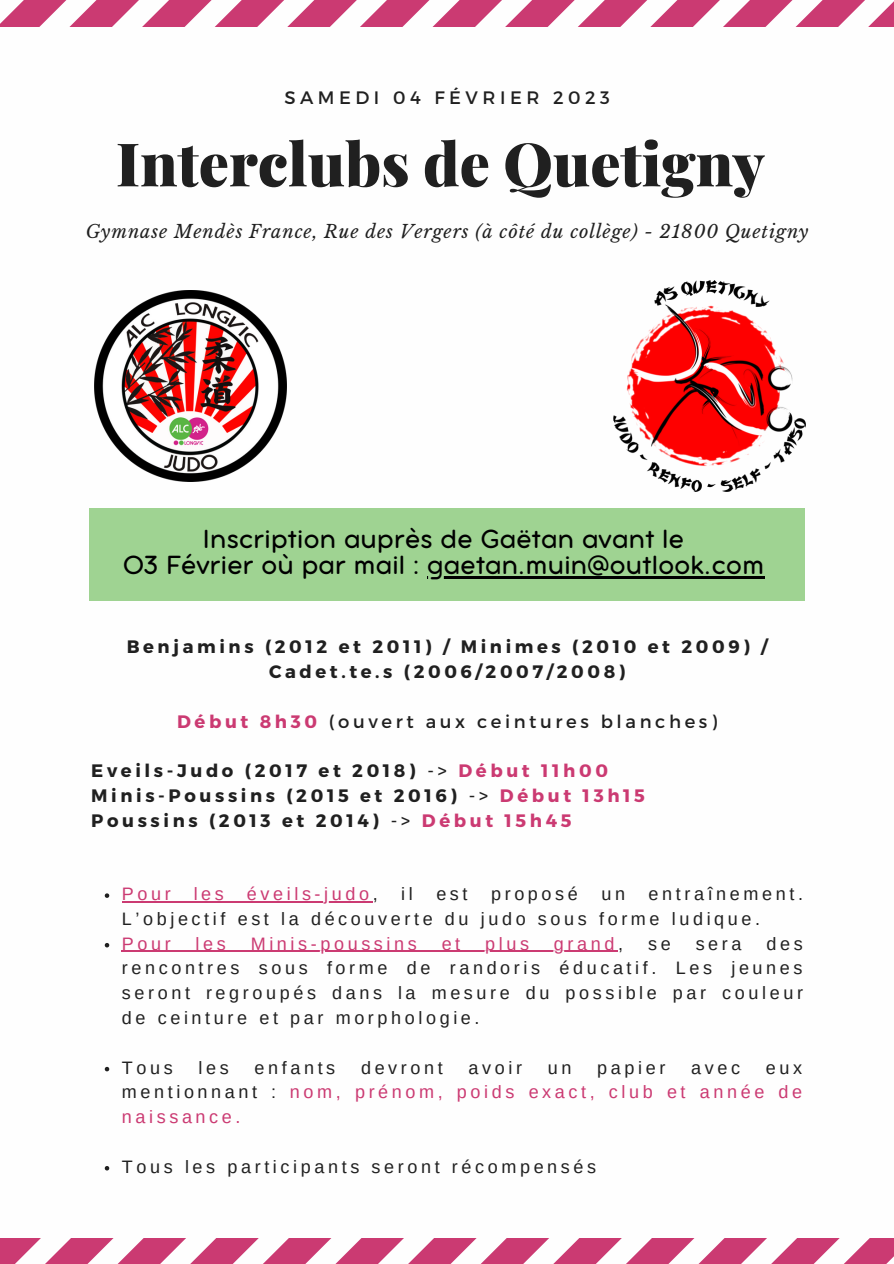
<style>
.page{position:relative;width:894px;height:1264px;background:#fff}
.page>*{position:absolute;margin:0;border:0;box-sizing:border-box;transform-origin:0 0}
.t1{font:900 60px "Playfair Display";color:#202020}
.t2{font:28.5px/26px "Aristotelica Pro Tx";letter-spacing:.01em;color:#000;text-align:center}
.t3{font:18px/24.8px "Arimo";letter-spacing:.2em;color:#202020}
.t4{font:700 18px/24.8px "Montserrat";letter-spacing:.2em;color:#202020;text-align:center}
.t5{font:18px/24.8px "Arimo";letter-spacing:.2em;color:#cb3a72;text-align:justify}
.t6{font:italic 18px "Libre Baskerville";letter-spacing:.05em;color:#202020}
.t7{font:18px "Montserrat";letter-spacing:.2em;color:#202020}
.t8{font:18px "Montserrat";letter-spacing:.25em;color:#202020}
.s1{font-weight:700;color:#cb3a72}
.s2{font-weight:400}
.s3{color:#cb3a72}
.s4{color:#202020}
</style>
<div class="page">
<svg style="left:0;top:1238px;width:893px;height:25px"></svg>
<svg style="left:0;top:0;width:893px;height:27px"></svg>
<img style="left:94px;top:291px;width:192px;height:190px">
<div style="left:89px;top:509px;width:715px;height:91px;background:#9fd392"></div>
<hr style="left:427px;top:576px;width:337px;height:2px;background:#000">
<img style="left:613px;top:281px;width:192px;height:210px">
<svg style="left:105px;top:893px;width:4px;height:4px"></svg>
<hr style="left:122px;top:901px;width:250px;height:1px;background:#cb3a72">
<svg style="left:105px;top:943px;width:4px;height:4px"></svg>
<hr style="left:122px;top:950px;width:496px;height:1px;background:#cb3a72">
<svg style="left:105px;top:1066px;width:4px;height:5px"></svg>
<svg style="left:105px;top:1166px;width:4px;height:4px"></svg>
<p class="t8" style="left:284px;top:86px;width:327px">SAMEDI 04 FÉVRIER 2023</p>
<h1 class="t1" style="left:116px;top:121px;width:650px">Interclubs de Quetigny</h1>
<p class="t6" style="left:86px;top:221px;width:724px">Gymnase Mendès France, Rue des Vergers (à côté du collège) - 21800 Quetigny</p>
<h2 class="t2" style="left:123px;top:528px;width:642px">Inscription auprès de Gaëtan avant le<br>03 Février où par mail : gaetan.muin@outlook.com</h2>
<p class="t4" style="left:127px;top:633px;width:642px">Benjamins (2012 et 2011) / Minimes (2010 et 2009) /<br>Cadet.te.s (2006/2007/2008)</p>
<p class="t7" style="left:177px;top:709px;width:541px"><span class="s1">Début 8h30</span> (ouvert aux ceintures blanches)</p>
<p class="t4" style="left:91px;top:757px;width:555px;text-align:left">Eveils-Judo (2017 et 2018) <span class="s2">-&gt;</span> <span class="s3">Début 11h00<br></span>Minis-Poussins (2015 et 2016) <span class="s2">-&gt;</span> <span class="s3">Début 13h15<br></span>Poussins (2013 et 2014) <span class="s2">-&gt;</span> <span class="s3">Début 15h45</span></p>
<p class="t5" style="left:122px;top:881px;width:50px">Pour</p>
<p class="t5" style="left:194px;top:881px;width:32px">les</p>
<p class="t5" style="left:247px;top:881px;width:132px">éveils-judo<span class="s4">,</span></p>
<p class="t3" style="left:401px;top:881px;width:13px">il</p>
<p class="t3" style="left:436px;top:881px;width:33px">est</p>
<p class="t3" style="left:491px;top:881px;width:88px">proposé</p>
<p class="t3" style="left:601px;top:881px;width:25px">un</p>
<p class="t3" style="left:122px;top:881px;width:682px;text-indent:526px">entraînement.<br>L’objectif est la découverte du judo sous forme ludique.</p>
<p class="t5" style="left:122px;top:931px;width:50px">Pour</p>
<p class="t5" style="left:195px;top:931px;width:32px">les</p>
<p class="t5" style="left:251px;top:931px;width:167px">Minis-poussins</p>
<p class="t5" style="left:441px;top:931px;width:20px">et</p>
<p class="t5" style="left:485px;top:931px;width:45px">plus</p>
<p class="t5" style="left:553px;top:931px;width:71px">grand<span class="s4">,</span></p>
<p class="t3" style="left:648px;top:931px;width:24px">se</p>
<p class="t3" style="left:695px;top:931px;width:47px">sera</p>
<p class="t3" style="left:122px;top:931px;width:682px;text-align:justify;text-indent:644px">des rencontres sous forme de randoris éducatif. Les jeunes seront regroupés dans la mesure du possible par couleur de ceinture et par morphologie.</p>
<p class="t3" style="left:122px;top:1054px;width:52px">Tous</p>
<p class="t3" style="left:198px;top:1054px;width:32px">les</p>
<p class="t3" style="left:254px;top:1054px;width:82px">enfants</p>
<p class="t3" style="left:361px;top:1054px;width:83px">devront</p>
<p class="t3" style="left:468px;top:1054px;width:55px">avoir</p>
<p class="t3" style="left:547px;top:1054px;width:25px">un</p>
<p class="t3" style="left:597px;top:1054px;width:70px">papier</p>
<p class="t3" style="left:691px;top:1054px;width:50px">avec</p>
<p class="t5" style="left:122px;top:1054px;width:681px;text-indent:643px"><span class="s4">eux mentionnant :</span> nom, prénom, poids exact, club et année de naissance.</p>
<p class="t3" style="left:122px;top:1154px;width:475px">Tous les participants seront récompensés</p>
</div>
